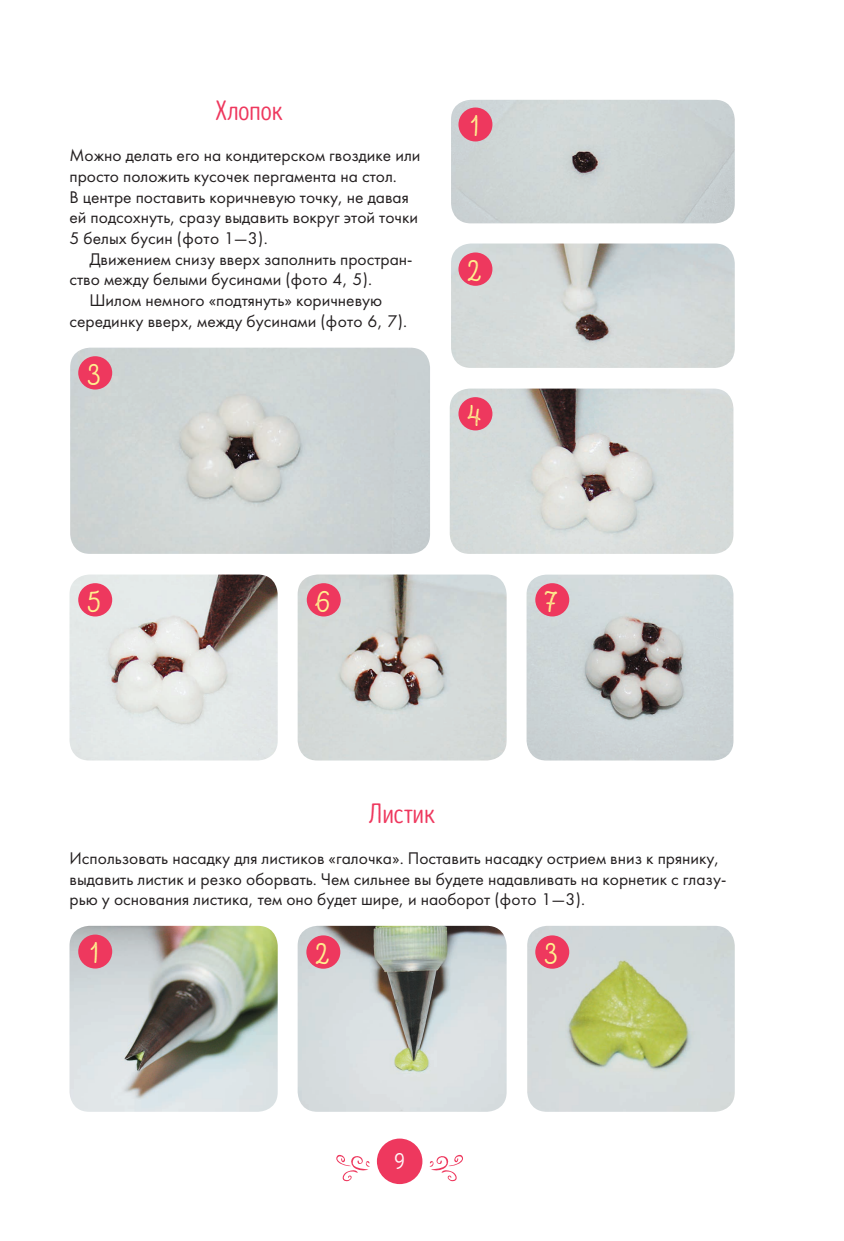
<style>
.page{position:relative;width:844px;height:1241px;background:#fff}
.page>*{position:absolute;margin:0;border:0;box-sizing:border-box;transform-origin:0 0}
.t1{font:31.5px "Intro Script R H2 Base";color:#fff690}
.t2{font:28px "Intro Head R Base";letter-spacing:-.01em;color:#ee385e}
.t3{font:24.15px "Intro Script R H2 Base";color:#fff}
.t4{font:17.5px/20.7px "Futura";color:#231f20}
</style>
<div class="page">
<div style="left:377px;top:1138px;width:45px;height:45px;background:#ee385e;border-radius:50%"></div>
<svg style="left:429px;top:1154px;width:34px;height:27px"></svg>
<svg style="left:336px;top:1154px;width:34px;height:27px"></svg>
<div style="left:451px;top:100px;width:283px;height:123px;background:#cdd4d4"></div>
<img style="left:451px;top:243px;width:283px;height:125px">
<img style="left:449px;top:388px;width:284px;height:166px">
<img style="left:70px;top:347px;width:360px;height:207px">
<img style="left:69px;top:574px;width:208px;height:186px">
<img style="left:297px;top:574px;width:209px;height:186px">
<img style="left:526px;top:574px;width:207px;height:186px">
<img style="left:69px;top:925px;width:208px;height:186px">
<img style="left:297px;top:925px;width:209px;height:186px">
<img style="left:527px;top:926px;width:207px;height:185px">
<div style="left:458px;top:397px;width:34px;height:33px;background:#ee385e;border-radius:50%"></div>
<div style="left:458px;top:252px;width:34px;height:34px;background:#ee385e;border-radius:50%"></div>
<div style="left:306px;top:935px;width:34px;height:33px;background:#ee385e;border-radius:50%"></div>
<div style="left:78px;top:583px;width:34px;height:33px;background:#ee385e;border-radius:50%"></div>
<div style="left:307px;top:583px;width:33px;height:33px;background:#ee385e;border-radius:50%"></div>
<div style="left:535px;top:583px;width:34px;height:33px;background:#ee385e;border-radius:50%"></div>
<div style="left:78px;top:356px;width:34px;height:33px;background:#ee385e;border-radius:50%"></div>
<div style="left:535px;top:935px;width:34px;height:33px;background:#ee385e;border-radius:50%"></div>
<div style="left:458px;top:107px;width:34px;height:34px;background:#ee385e;border-radius:50%"></div>
<div style="left:78px;top:934px;width:34px;height:34px;background:#ee385e;border-radius:50%"></div>
<h2 class="t2" style="left:215px;top:96px;width:69px">Хлопок</h2>
<p class="t4" style="left:69px;top:145px;width:352px">Можно делать его на кондитерском гвоздике или просто положить кусочек пергамента на стол.<br>В центре поставить коричневую точку, не давая ей подсохнуть, сразу выдавить вокруг этой точки 5 белых бусин (фото 1—3).</p>
<p class="t4" style="left:89px;top:248px;width:324px">Движением снизу вверх заполнить простран-</p>
<p class="t4" style="left:69px;top:269px;width:304px">ство между белыми бусинами (фото 4, 5).</p>
<p class="t4" style="left:89px;top:289px;width:294px">Шилом немного «подтянуть» коричневую</p>
<p class="t4" style="left:69px;top:310px;width:339px">серединку вверх, между бусинами (фото 6, 7).</p>
<h1 class="t1" style="left:87px;top:356px;width:15px">3</h1>
<h1 class="t1" style="left:469px;top:108px;width:10px">1</h1>
<h1 class="t1" style="left:466px;top:252px;width:17px">2</h1>
<h1 class="t1" style="left:466px;top:397px;width:16px">4</h1>
<h1 class="t1" style="left:87px;top:583px;width:15px">5</h1>
<h1 class="t1" style="left:314px;top:583px;width:17px">6</h1>
<h1 class="t1" style="left:543px;top:583px;width:16px">7</h1>
<h2 class="t2" style="left:369px;top:798px;width:68px">Листик</h2>
<p class="t4" style="left:69px;top:847px;width:658px">Использовать насадку для листиков «галочка». Поставить насадку острием вниз к прянику, выдавить листик и резко оборвать. Чем сильнее вы будете надавливать на корнетик с глазу&shy;рью у основания листика, тем оно будет шире, и наоборот (фото 1—3).</p>
<h1 class="t1" style="left:89px;top:934px;width:10px">1</h1>
<h1 class="t1" style="left:314px;top:935px;width:17px">2</h1>
<h3 class="t3" style="left:394px;top:1146px;width:12px">9</h3>
<h1 class="t1" style="left:544px;top:935px;width:15px">3</h1>
</div>
